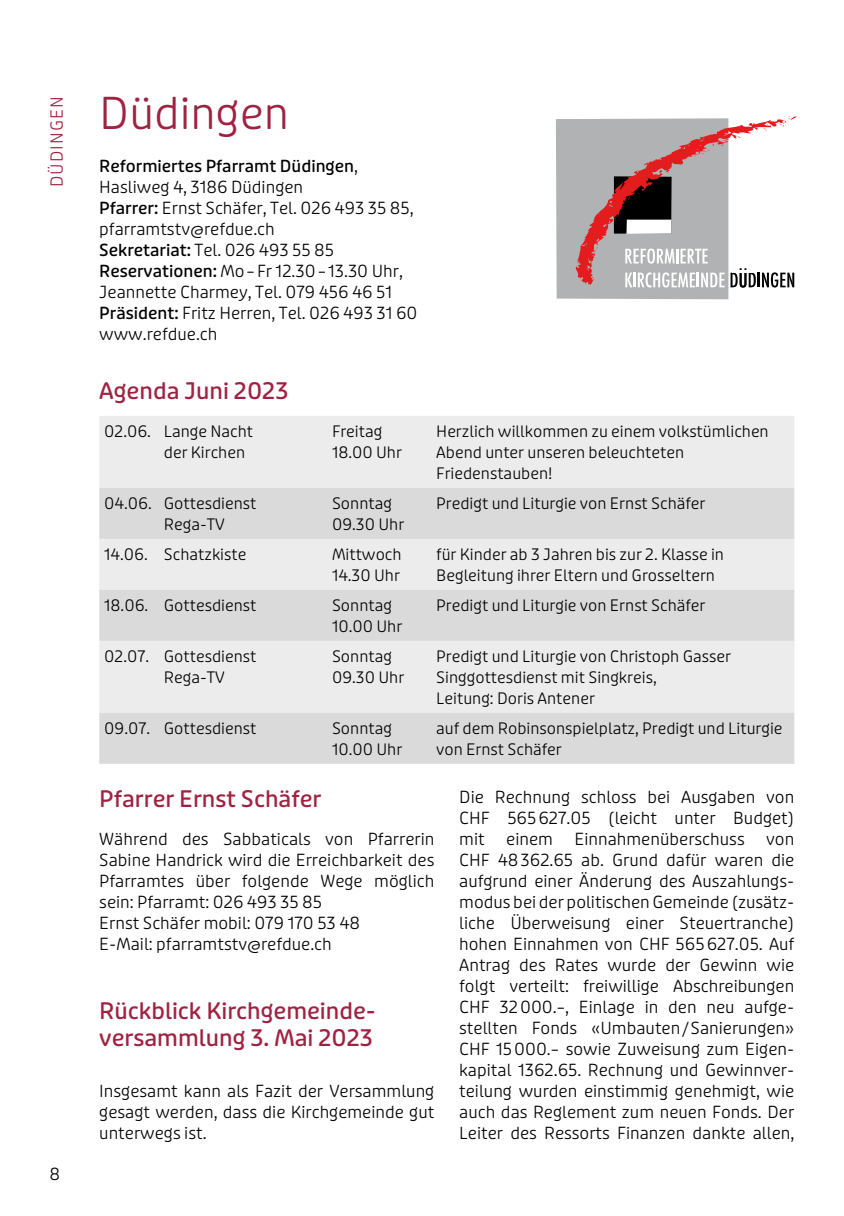
<style>
.page{position:relative;width:844px;height:1216px;background:#fff}
.page>*{position:absolute;margin:0;border:0;box-sizing:border-box;transform-origin:0 0}
.t1{font:300 43.75px "Puffin Display Soft";color:#a02242}
.t2{font:22.75px/27.3px "Puffin Display Soft Medm";color:#a02242}
.t3{font:300 16.62px/21px "Puffin Display Soft";color:#000;text-align:justify}
.t4{font:16.62px "Puffin Display Soft Medm";color:#000}
.t5{font:300 16.62px "Puffin Display Soft";letter-spacing:.06em;color:#a02242}
.t6{font:300 15.75px/21px "Puffin Display Soft";color:#000}
.s1{font-family:"Puffin Display Soft";font-weight:300}
.s2{font-family:"Puffin Display Soft Medm";font-weight:400}
</style>
<div class="page">
<svg style="left:556px;top:116px;width:240px;height:183px"></svg>
<hr style="left:732px;top:270px;width:21px;height:2px;background:#fdfdfe">
<div style="left:99px;top:416px;width:695px;height:72px;background:#ececed"></div>
<svg style="left:99px;top:488px;width:695px;height:275px;background:#e2e2e2"></svg>
<p class="t5" style="left:47px;top:187px;width:92px;rotate:-90deg">DÜDINGEN</p>
<p class="t3" style="left:50px;top:1163px;width:12px">8</p>
<h1 class="t1" style="left:99px;top:88px;width:191px">Düdingen</h1>
<p class="t4" style="left:99px;top:156px;width:260px">Reformiertes Pfarramt Düdingen<span class="s1">,</span></p>
<p class="t3" style="left:99px;top:177px;width:319px;text-align:left">Hasliweg 4, 3186 Düdingen<br><span class="s2">Pfarrer:</span> Ernst Schäfer, Tel. 026 493 35 85, pfarramtstv@refdue.ch<br><span class="s2">Sekretariat:</span> Tel. 026 493 55 85<br><span class="s2">Reservationen:</span> Mo–Fr 12.30–13.30 Uhr,<br>Jeannette Charmey, Tel. 079 456 46 51<br><span class="s2">Präsident:</span> Fritz Herren, Tel. 026 493 31 60 www.refdue.ch</p>
<h2 class="t2" style="left:99px;top:378px;width:191px">Agenda Juni 2023</h2>
<p class="t6" style="left:164px;top:421px;width:91px;text-indent:-60px">02.06. Lange Nacht der Kirchen</p>
<p class="t6" style="left:332px;top:421px;width:71px">Freitag<br>18.00 Uhr</p>
<p class="t6" style="left:436px;top:421px;width:334px">Herzlich willkommen zu einem volkstümlichen<br>Abend unter unseren beleuchteten<br>Friedenstauben!</p>
<p class="t6" style="left:164px;top:493px;width:94px;text-indent:-60px">04.06. Gottesdienst<br>Rega-TV</p>
<p class="t6" style="left:332px;top:493px;width:74px">Sonntag<br>09.30 Uhr</p>
<p class="t6" style="left:436px;top:493px;width:271px">Predigt und Liturgie von Ernst Schäfer</p>
<p class="t6" style="left:104px;top:544px;width:144px">14.06. Schatzkiste</p>
<p class="t6" style="left:332px;top:544px;width:71px">Mittwoch<br>14.30 Uhr</p>
<p class="t6" style="left:436px;top:544px;width:289px">für Kinder ab 3 Jahren bis zur 2. Klasse in<br>Begleitung ihrer Eltern und Grosseltern</p>
<p class="t6" style="left:104px;top:595px;width:154px">18.06. Gottesdienst</p>
<p class="t6" style="left:332px;top:595px;width:72px">Sonntag<br>10.00 Uhr</p>
<p class="t6" style="left:436px;top:595px;width:271px">Predigt und Liturgie von Ernst Schäfer</p>
<p class="t6" style="left:164px;top:646px;width:94px;text-indent:-60px">02.07. Gottesdienst<br>Rega-TV</p>
<p class="t6" style="left:332px;top:646px;width:74px">Sonntag<br>09.30 Uhr</p>
<p class="t6" style="left:436px;top:646px;width:296px">Predigt und Liturgie von Christoph Gasser<br>Singgottesdienst mit Singkreis,<br>Leitung: Doris Antener</p>
<p class="t6" style="left:104px;top:718px;width:154px">09.07. Gottesdienst</p>
<p class="t6" style="left:332px;top:718px;width:72px">Sonntag<br>10.00 Uhr</p>
<p class="t6" style="left:436px;top:718px;width:348px">auf dem Robinsonspielplatz, Predigt und Liturgie von Ernst Schäfer</p>
<h2 class="t2" style="left:99px;top:785px;width:223px">Pfarrer Ernst Schäfer</h2>
<p class="t3" style="left:99px;top:828px;width:336px;text-align:left">Während des Sabbaticals von Pfarrerin Sabine Handrick wird die Erreichbarkeit des Pfarramtes über folgende Wege möglich sein: Pfarramt: 026 493 35 85<br>Ernst Schäfer mobil: 079 170 53 48<br>E-Mail: pfarramtstv@refdue.ch</p>
<h2 class="t2" style="left:99px;top:997px;width:275px">Rückblick Kirchgemeinde-- versammlung 3. Mai 2023</h2>
<p class="t3" style="left:99px;top:1080px;width:336px">Insgesamt kann als Fazit der Versammlung gesagt werden, dass die Kirchgemeinde gut unterwegs ist.</p>
<p class="t3" style="left:459px;top:786px;width:336px">Die Rechnung schloss bei Ausgaben von CHF 565627.05 (leicht unter Budget) mit</p>
<p class="t3" style="left:506px;top:828px;width:48px">einem</p>
<p class="t3" style="left:574px;top:828px;width:172px">Einnahmenüberschuss</p>
<p class="t3" style="left:459px;top:828px;width:336px;text-indent:307px">von CHF 48362.65 ab. Grund dafür waren die aufgrund einer Änderung des Auszahlungs&shy;modus bei der politischen Gemeinde (zusätz&shy;liche Überweisung einer Steuertranche) hohen Einnahmen von CHF 565627.05. Auf Antrag des Rates wurde der Gewinn wie folgt verteilt: freiwillige Abschreibungen CHF 32000.–, Einlage in den neu aufge&shy;stellten Fonds «Umbauten/Sanierungen» CHF 15000.– sowie Zuweisung zum Eigen&shy;kapital 1362.65. Rechnung und Gewinnver&shy;teilung wurden einstimmig genehmigt, wie auch das Reglement zum neuen Fonds. Der Leiter des Ressorts Finanzen dankte allen,</p>
</div>
